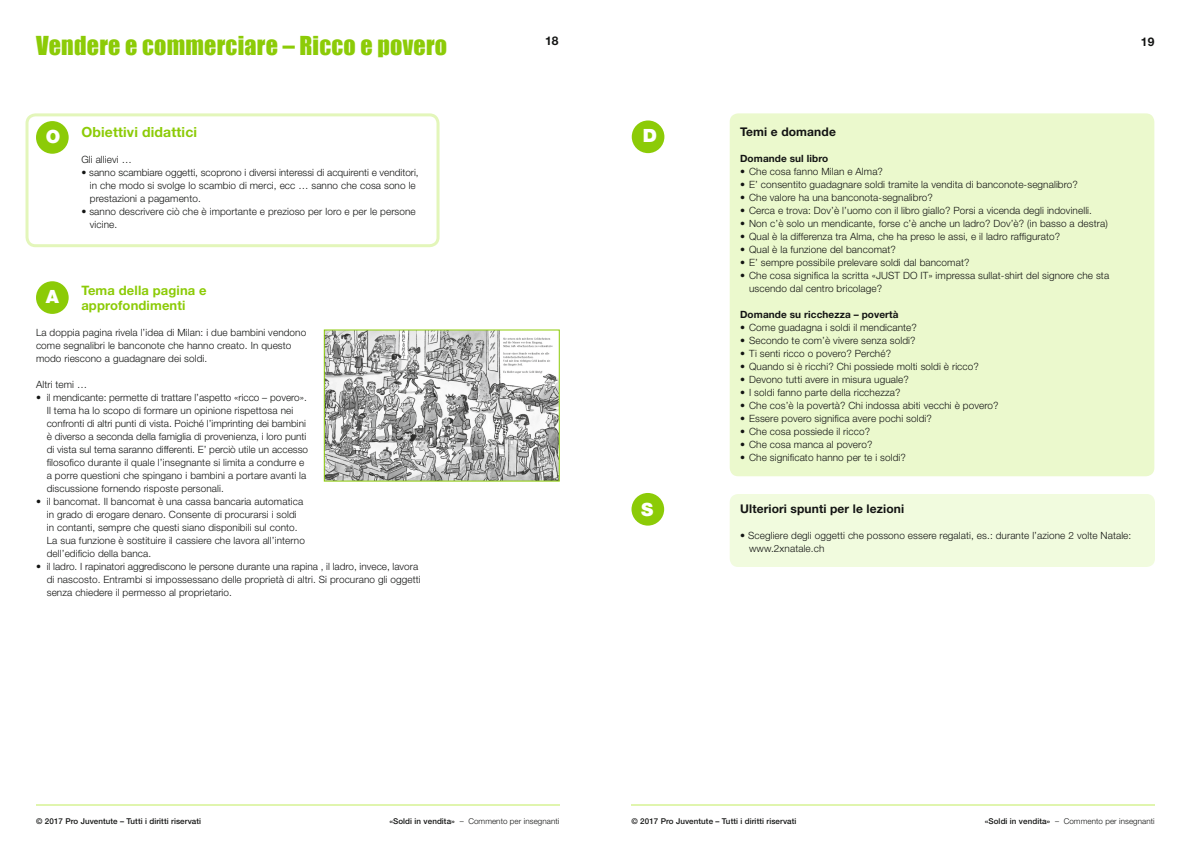
<style>
.page{position:relative;width:1191px;height:842px;background:#fff}
.page>*{position:absolute;margin:0;border:0;box-sizing:border-box;transform-origin:0 0}
.t1{font:24px "Impact";letter-spacing:.01em;color:#8ccb07}
.t2{font:900 18.3px "Helvetica Neue LT";color:#fff}
.t3{font:700 14px "Helvetica Neue";letter-spacing:.01em;color:#8ccb07}
.t4{font:700 13px/15px "Helvetica Neue";letter-spacing:.01em;color:#8ccb07}
.t5{font:700 12px "Helvetica Neue";letter-spacing:.01em;color:#131413}
.t6{font:300 10px/13px "Helvetica Neue";letter-spacing:.01em;color:#131413}
.t7{font:700 10px "Helvetica Neue";letter-spacing:.01em;color:#131413}
.t8{font:500 8px "Helvetica Neue";letter-spacing:.01em;color:#131413}
.t9{font:300 8px "Helvetica Neue";letter-spacing:.01em;color:#131413}
.s1{font-weight:500}
</style>
<div class="page">
<div style="left:729px;top:113px;width:425px;height:363px;background:#ebf9cd;border-radius:9px"></div>
<div style="left:632px;top:120px;width:32px;height:33px;background:#8ccb07;border-radius:50%"></div>
<div style="left:631px;top:493px;width:33px;height:33px;background:#8ccb07;border-radius:50%"></div>
<div style="left:26px;top:113px;width:413px;height:134px;border:3px solid #e3f6ba;border-radius:9px"></div>
<div style="left:729px;top:494px;width:426px;height:73px;background:#f1fbde;border-radius:9px"></div>
<img style="left:326px;top:332px;width:231px;height:147px">
<hr style="left:36px;top:805px;width:523px;height:1px;background:#e0f5ae">
<hr style="left:631px;top:805px;width:523px;height:1px;background:#e0f5ae">
<div style="left:36px;top:281px;width:33px;height:33px;background:#8ccb07;border-radius:50%"></div>
<div style="left:36px;top:121px;width:33px;height:33px;background:#8ccb07;border-radius:50%"></div>
<h1 class="t1" style="left:36px;top:27px;width:413px">Vendere e commerciare – Ricco e povero</h1>
<h2 class="t2" style="left:46px;top:126px;width:16px">O</h2>
<h3 class="t3" style="left:81px;top:124px;width:117px">Obiettivi didattici</h3>
<p class="t6" style="left:81px;top:153px;width:52px">Gli allievi …</p>
<p class="t6" style="left:90px;top:166px;width:330px;text-indent:-8px">• sanno scambiare oggetti, scoprono i diversi interessi di acquirenti e venditori, in che modo si svolge lo scambio di merci, ecc … sanno che cosa sono le prestazioni a pagamento.</p>
<p class="t6" style="left:90px;top:205px;width:327px;text-indent:-8px">• sanno descrivere ciò che è importante e prezioso per loro e per le persone vicine.</p>
<h3 class="t4" style="left:81px;top:283px;width:127px">Tema della pagina e approfondimenti</h3>
<p class="t6" style="left:36px;top:326px;width:272px">La doppia pagina rivela l’idea di Milan: i due bambini vendono come segnalibri le banconote che hanno creato. In questo modo riescono a guadagnare dei soldi.</p>
<p class="t6" style="left:36px;top:378px;width:53px">Altri temi …</p>
<p class="t6" style="left:47px;top:391px;width:263px;text-indent:-11px">• il mendicante: permette di trattare l’aspetto «ricco – povero».<br>Il tema ha lo scopo di formare un opinione rispettosa nei confronti di altri punti di vista. Poiché l’imprinting dei bambini è diverso a seconda della famiglia di provenienza, i loro punti di vista sul tema saranno differenti. E’ perciò utile un accesso filosofico durante il quale l’insegnante si limita a condurre e a porre questioni che spingano i bambini a portare avanti la discussione fornendo risposte personali.</p>
<p class="t6" style="left:47px;top:495px;width:260px;text-indent:-11px">• il bancomat. Il bancomat è una cassa bancaria automatica in grado di erogare denaro. Consente di procurarsi i soldi in contanti, sempre che questi siano disponibili sul conto.<br>La sua funzione è sostituire il cassiere che lavora all’interno dell’edificio della banca.</p>
<p class="t6" style="left:47px;top:560px;width:375px;text-indent:-11px">• il ladro. I rapinatori aggrediscono le persone durante una rapina , il ladro, invece, lavora di nascosto. Entrambi si impossessano delle proprietà di altri. Si procurano gli oggetti senza chiedere il permesso al proprietario.</p>
<h2 class="t2" style="left:46px;top:286px;width:15px">A</h2>
<p class="t5" style="left:545px;top:34px;width:15px">18</p>
<h2 class="t2" style="left:642px;top:125px;width:16px">D</h2>
<h2 class="t2" style="left:641px;top:498px;width:14px">S</h2>
<p class="t5" style="left:1140px;top:34px;width:15px">19</p>
<p class="t5" style="left:740px;top:124px;width:97px">Temi e domande</p>
<p class="t7" style="left:740px;top:152px;width:90px">Domande sul libro</p>
<p class="t6" style="left:740px;top:164px;width:144px">• Che cosa fanno Milan e Alma?</p>
<p class="t6" style="left:740px;top:177px;width:339px">• E’ consentito guadagnare soldi tramite la vendita di banconote-segnalibro?</p>
<p class="t6" style="left:740px;top:190px;width:194px">• Che valore ha una banconota-segnalibro?</p>
<p class="t6" style="left:740px;top:203px;width:353px">• Cerca e trova: Dov’è l’uomo con il libro giallo? Porsi a vicenda degli indovinelli.</p>
<p class="t6" style="left:740px;top:216px;width:369px">• Non c’è solo un mendicante, forse c’è anche un ladro? Dov’è? (in basso a destra)</p>
<p class="t6" style="left:740px;top:229px;width:322px">• Qual è la differenza tra Alma, che ha preso le assi, e il ladro raffigurato?</p>
<p class="t6" style="left:740px;top:242px;width:157px">• Qual è la funzione del bancomat?</p>
<p class="t6" style="left:740px;top:255px;width:231px">• E’ sempre possibile prelevare soldi dal bancomat?</p>
<p class="t6" style="left:749px;top:268px;width:361px;text-indent:-9px">• Che cosa significa la scritta «JUST DO IT» impressa sullat-shirt del signore che sta uscendo dal centro bricolage?</p>
<p class="t7" style="left:740px;top:308px;width:160px">Domande su ricchezza – povertà</p>
<p class="t6" style="left:740px;top:320px;width:178px">• Come guadagna i soldi il mendicante?</p>
<p class="t6" style="left:740px;top:333px;width:177px">• Secondo te com’è vivere senza soldi?</p>
<p class="t6" style="left:740px;top:346px;width:152px">• Ti senti ricco o povero? Perché?</p>
<p class="t6" style="left:740px;top:359px;width:240px">• Quando si è ricchi? Chi possiede molti soldi è ricco?</p>
<p class="t6" style="left:740px;top:372px;width:170px">• Devono tutti avere in misura uguale?</p>
<p class="t6" style="left:740px;top:385px;width:162px">• I soldi fanno parte della ricchezza?</p>
<p class="t6" style="left:740px;top:398px;width:260px">• Che cos’è la povertà? Chi indossa abiti vecchi è povero?</p>
<p class="t6" style="left:740px;top:411px;width:193px">• Essere povero significa avere pochi soldi?</p>
<p class="t6" style="left:740px;top:424px;width:131px">• Che cosa possiede il ricco?</p>
<p class="t6" style="left:740px;top:437px;width:134px">• Che cosa manca al povero?</p>
<p class="t6" style="left:740px;top:450px;width:167px">• Che significato hanno per te i soldi?</p>
<p class="t5" style="left:740px;top:501px;width:165px">Ulteriori spunti per le lezioni</p>
<p class="t6" style="left:749px;top:528px;width:384px;text-indent:-9px">• Scegliere degli oggetti che possono essere regalati, es.: durante l’azione 2 volte Natale: www.2xnatale.ch</p>
<p class="t8" style="left:36px;top:816px;width:166px">© 2017 Pro Juventute – Tutti i diritti riservati</p>
<p class="t9" style="left:389px;top:816px;width:171px"><span class="s1">«Soldi in vendita»</span> – Commento per insegnanti</p>
<p class="t8" style="left:631px;top:816px;width:166px">© 2017 Pro Juventute – Tutti i diritti riservati</p>
<p class="t9" style="left:984px;top:816px;width:171px"><span class="s1">«Soldi in vendita»</span> – Commento per insegnanti</p>
</div>
